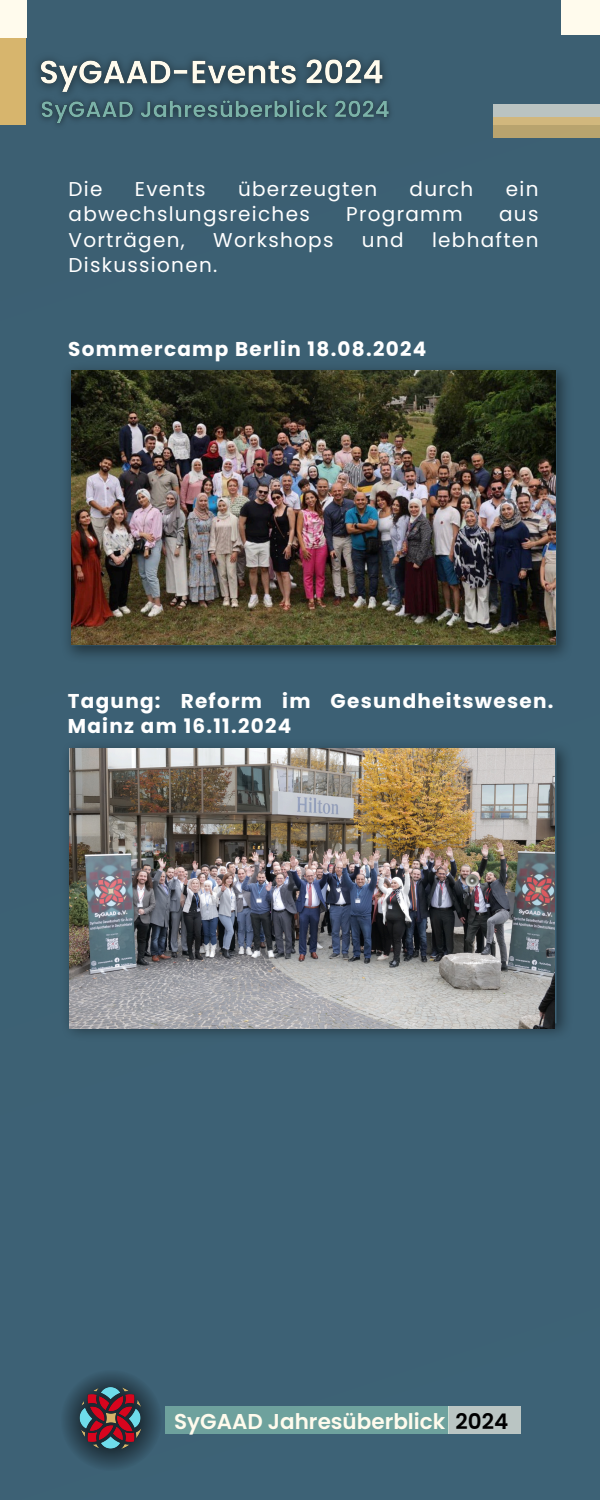
<style>
.page{position:relative;width:600px;height:1500px;background:#3c6074}
.page>*{position:absolute;margin:0;border:0;box-sizing:border-box;transform-origin:0 0}
.t1{font:600 21.5px "Poppins";color:#fffbed}
.t2{font:20px "Poppins";letter-spacing:.065em;color:#fff}
.t3{font:700 20px/25.5px "Poppins";letter-spacing:.065em;color:#fff}
.s1{color:#000}
</style>
<div class="page">
<div style="left:0;top:0;width:26px;height:124px;background:#d7b56d"></div>
<div style="left:0;top:0;width:27px;height:38px;background:#fffbed"></div>
<div style="left:561px;top:0;width:39px;height:34px;background:#fffbed"></div>
<img style="left:39px;top:108px;width:352px;height:17px">
<div style="left:493px;top:104px;width:107px;height:21px;background:#bac3c1"></div>
<svg style="left:493px;top:117px;width:107px;height:21px;background:#c1aa73"></svg>
<img style="left:67px;top:368px;width:500px;height:289px">
<img style="left:67px;top:746px;width:500px;height:289px">
<img style="left:72px;top:370px;width:484px;height:275px">
<img style="left:70px;top:748px;width:485px;height:281px">
<img style="left:37px;top:56px;width:353px;height:52px">
<div style="left:165px;top:1407px;width:284px;height:27px;background:#6ea29d"></div>
<svg style="left:60px;top:1369px;width:102px;height:102px"></svg>
<img style="left:78px;top:1386px;width:65px;height:64px">
<div style="left:449px;top:1407px;width:72px;height:27px;background:#bac5c3"></div>
<p class="t2" style="left:69px;top:175px;width:36px">Die</p>
<p class="t2" style="left:135px;top:175px;width:72px">Events</p>
<p class="t2" style="left:238px;top:175px;width:141px">überzeugten</p>
<p class="t2" style="left:410px;top:175px;width:65px">durch</p>
<p class="t2" style="left:506px;top:175px;width:34px">ein</p>
<p class="t2" style="left:69px;top:200px;width:243px">abwechslungsreiches</p>
<p class="t2" style="left:346px;top:200px;width:118px">Programm</p>
<p class="t2" style="left:499px;top:200px;width:41px">aus</p>
<p class="t2" style="left:69px;top:226px;width:118px">Vorträgen,</p>
<p class="t2" style="left:213px;top:226px;width:122px">Workshops</p>
<p class="t2" style="left:362px;top:226px;width:43px">und</p>
<p class="t2" style="left:432px;top:226px;width:108px">lebhaften</p>
<p class="t2" style="left:69px;top:251px;width:150px">Diskussionen.</p>
<h2 class="t3" style="left:68px;top:336px;width:360px">Sommercamp Berlin 18.08.2024</h2>
<p class="t3" style="left:68px;top:688px;width:487px">Tagung: Reform im Gesundheitswesen.<br>Mainz am 16.11.2024</p>
<h2 class="t1" style="left:174px;top:1407px;width:336px">SyGAAD Jahresüberblick <span class="s1">2024</span></h2>
</div>
